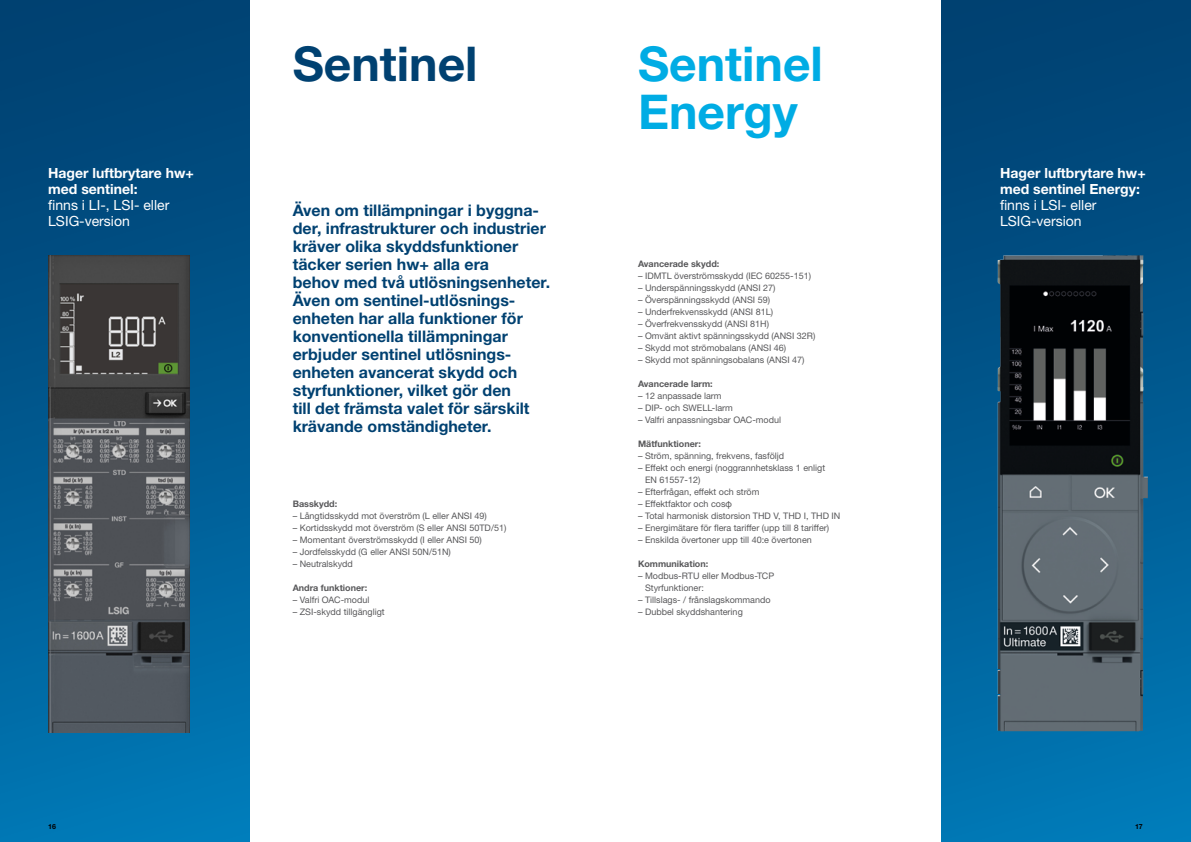
<style>
.page{position:relative;width:1191px;height:842px;background:#fff}
.page>*{position:absolute;margin:0;border:0;box-sizing:border-box;transform-origin:0 0}
.t1{font:700 48px/48px "Helvetica Neue LTW1 G";color:#00ace4}
.t2{font:700 48px "Helvetica Neue LTW1 G";color:#004171}
.t3{font:700 16px/18px "Helvetica Neue LTW1 G";color:#004171}
.t4{font:700 14px/16px "Helvetica Neue LTW1 G";color:#fff}
.t5{font:14px/16px "Helvetica Neue LTW1 G";color:#fff}
.t6{font:9px/12px "Helvetica Neue LTW1 G";color:#58585a}
.t7{font:700 9px "Helvetica Neue LTW1 G";color:#58585a}
.t8{font:700 7px "Helvetica Neue LTW1 G";color:#000}
</style>
<div class="page">
<div style="left:0;top:0;width:249px;height:842px;background:linear-gradient(to bottom,#003e6e,#0177b3)"></div>
<div style="left:941px;top:0;width:250px;height:842px;background:linear-gradient(to bottom,#003e6e,#0077b5)"></div>
<img style="left:997px;top:255px;width:150px;height:476px">
<img style="left:49px;top:255px;width:141px;height:477px">
<h3 class="t4" style="left:48px;top:165px;width:147px">Hager luftbrytare hw+ med sentinel:</h3>
<h3 class="t5" style="left:48px;top:197px;width:123px">finns i LI-, LSI- eller<br>LSIG-version</h3>
<h1 class="t2" style="left:293px;top:35px;width:186px">Sentinel</h1>
<p class="t3" style="left:293px;top:202px;width:259px">Även om tillämpningar i byggna&shy;der, infrastrukturer och industrier kräver olika skyddsfunktioner täcker serien hw+ alla era<br>behov med två utlösningsenheter.<br>Även om sentinel-utlösnings&shy;enheten har alla funktioner för konventionella tillämpningar erbjuder sentinel utlösnings&shy;enheten avancerat skydd och styrfunktioner, vilket gör den<br>till det främsta valet för särskilt krävande omständigheter.</p>
<p class="t7" style="left:293px;top:499px;width:46px">Basskydd:</p>
<p class="t6" style="left:293px;top:510px;width:196px">– Långtidsskydd mot överström (L eller ANSI 49)</p>
<p class="t6" style="left:293px;top:522px;width:215px">– Kortidsskydd mot överström (S eller ANSI 50TD/51)</p>
<p class="t6" style="left:293px;top:534px;width:191px">– Momentant överströmsskydd (I eller ANSI 50)</p>
<p class="t6" style="left:293px;top:546px;width:160px">– Jordfelsskydd (G eller ANSI 50N/51N)</p>
<p class="t6" style="left:293px;top:558px;width:62px">– Neutralskydd</p>
<p class="t7" style="left:293px;top:583px;width:76px">Andra funktioner:</p>
<p class="t6" style="left:293px;top:594px;width:78px">– Valfri OAC-modul</p>
<p class="t6" style="left:293px;top:606px;width:94px">– ZSI-skydd tillgängligt</p>
<h1 class="t1" style="left:638px;top:40px;width:186px">Sentinel<br>Energy</h1>
<p class="t7" style="left:638px;top:259px;width:83px">Avancerade skydd:</p>
<p class="t6" style="left:638px;top:270px;width:175px">– IDMTL överströmsskydd (IEC 60255-151)</p>
<p class="t6" style="left:638px;top:282px;width:139px">– Underspänningsskydd (ANSI 27)</p>
<p class="t6" style="left:638px;top:294px;width:134px">– Överspänningsskydd (ANSI 59)</p>
<p class="t6" style="left:638px;top:306px;width:137px">– Underfrekvensskydd (ANSI 81L)</p>
<p class="t6" style="left:638px;top:318px;width:133px">– Överfrekvensskydd (ANSI 81H)</p>
<p class="t6" style="left:638px;top:330px;width:179px">– Omvänt aktivt spänningsskydd (ANSI 32R)</p>
<p class="t6" style="left:638px;top:342px;width:150px">– Skydd mot strömobalans (ANSI 46)</p>
<p class="t6" style="left:638px;top:354px;width:168px">– Skydd mot spänningsobalans (ANSI 47)</p>
<p class="t7" style="left:638px;top:379px;width:76px">Avancerade larm:</p>
<p class="t6" style="left:638px;top:390px;width:85px">– 12 anpassade larm</p>
<p class="t6" style="left:638px;top:402px;width:96px">– DIP- och SWELL-larm</p>
<p class="t6" style="left:638px;top:414px;width:144px">– Valfri anpassningsbar OAC-modul</p>
<p class="t7" style="left:638px;top:439px;width:64px">Mätfunktioner:</p>
<p class="t6" style="left:638px;top:450px;width:148px">– Ström, spänning, frekvens, fasföljd</p>
<p class="t6" style="left:645px;top:462px;width:182px;text-indent:-7px">– Effekt och energi (noggrannhetsklass 1 enligt<br>EN 61557-12)</p>
<p class="t6" style="left:638px;top:486px;width:123px">– Efterfrågan, effekt och ström</p>
<p class="t6" style="left:638px;top:498px;width:96px">– Effektfaktor och cosφ</p>
<p class="t6" style="left:638px;top:510px;width:204px">– Total harmonisk distorsion THD V, THD I, THD IN</p>
<p class="t6" style="left:638px;top:522px;width:193px">– Energimätare för flera tariffer (upp till 8 tariffer)</p>
<p class="t6" style="left:638px;top:534px;width:175px">– Enskilda övertoner upp till 40:e övertonen</p>
<p class="t7" style="left:638px;top:559px;width:72px">Kommunikation:</p>
<p class="t6" style="left:645px;top:570px;width:131px;text-indent:-7px">– Modbus-RTU eller Modbus-TCP<br>Styrfunktioner:</p>
<p class="t6" style="left:638px;top:594px;width:134px">– Tillslags- / frånslagskommando</p>
<p class="t6" style="left:638px;top:606px;width:106px">– Dubbel skyddshantering</p>
<h3 class="t4" style="left:1000px;top:165px;width:147px">Hager luftbrytare hw+ med sentinel Energy:</h3>
<h3 class="t5" style="left:1000px;top:197px;width:98px">finns i LSI- eller<br>LSIG-version</h3>
<p class="t8" style="left:48px;top:822px;width:9px">16</p>
<p class="t8" style="left:1135px;top:822px;width:9px">17</p>
</div>
